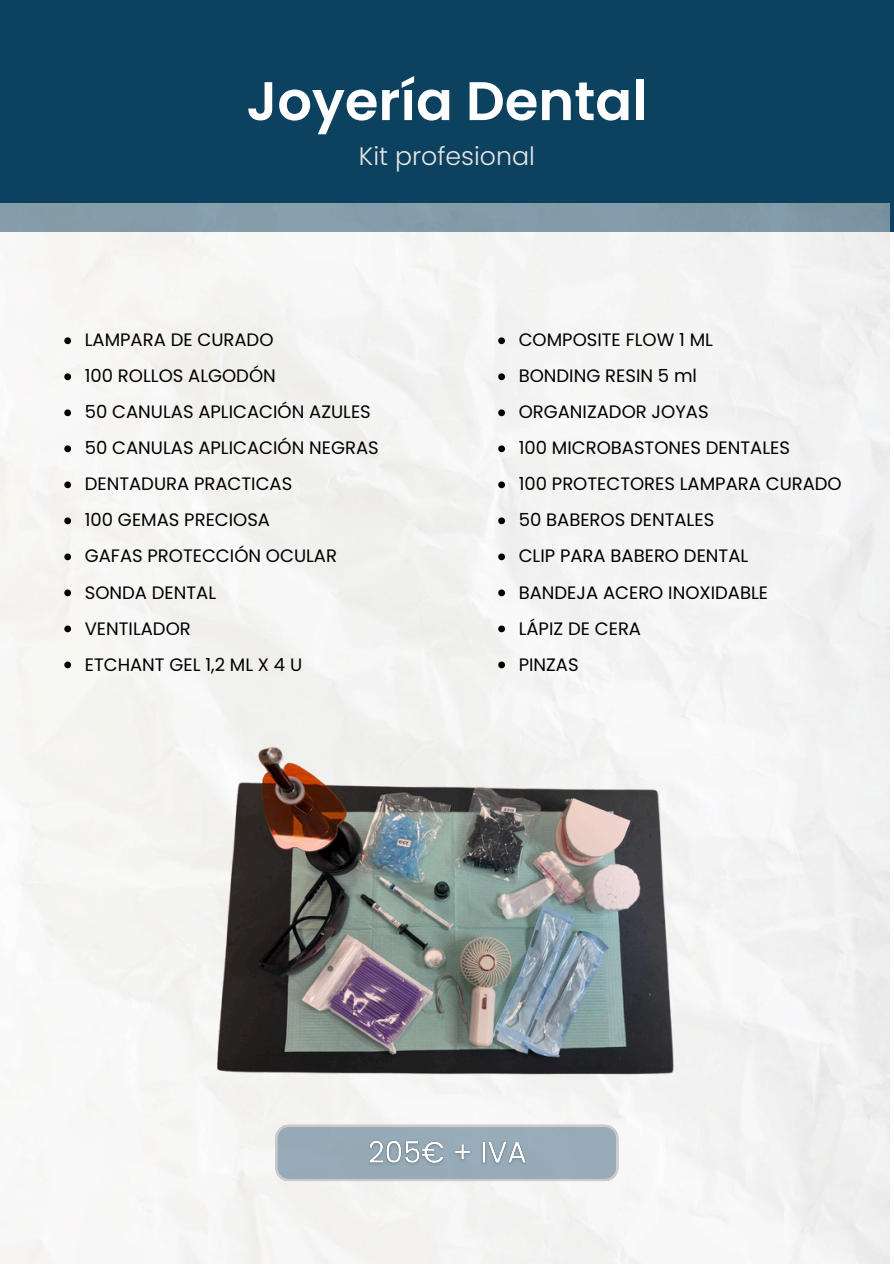
<style>
.page{position:relative;width:894px;height:1264px;background:#fff}
.page>*{position:absolute;margin:0;border:0;box-sizing:border-box;transform-origin:0 0}
.t1{font:600 54.3px "Poppins";color:#fff}
.t2{font:300 25.2px "Poppins";color:#e7e7e7}
.t3{font:18px "Poppins";color:#000}
</style>
<div class="page">
<div style="left:0;top:0;width:893px;height:232px;background:#0c4160"></div>
<div style="left:0;top:203px;width:889px;height:1060px;background:#f4f4f3"></div>
<img style="left:206px;top:745px;width:473px;height:346px">
<svg style="left:275px;top:1124px;width:343px;height:56px;background:#9fb0bb"></svg>
<svg style="left:64px;top:337px;width:7px;height:7px"></svg>
<svg style="left:64px;top:373px;width:7px;height:7px"></svg>
<svg style="left:64px;top:409px;width:7px;height:7px"></svg>
<svg style="left:64px;top:445px;width:7px;height:7px"></svg>
<svg style="left:64px;top:481px;width:7px;height:7px"></svg>
<svg style="left:64px;top:517px;width:7px;height:7px"></svg>
<svg style="left:64px;top:553px;width:7px;height:7px"></svg>
<svg style="left:64px;top:589px;width:7px;height:7px"></svg>
<svg style="left:64px;top:625px;width:7px;height:7px"></svg>
<svg style="left:64px;top:661px;width:7px;height:7px"></svg>
<svg style="left:498px;top:337px;width:7px;height:7px"></svg>
<svg style="left:498px;top:373px;width:7px;height:7px"></svg>
<svg style="left:498px;top:409px;width:7px;height:7px"></svg>
<svg style="left:498px;top:445px;width:7px;height:7px"></svg>
<svg style="left:498px;top:481px;width:7px;height:7px"></svg>
<svg style="left:498px;top:517px;width:7px;height:7px"></svg>
<svg style="left:498px;top:553px;width:7px;height:7px"></svg>
<svg style="left:498px;top:589px;width:7px;height:7px"></svg>
<svg style="left:498px;top:625px;width:7px;height:7px"></svg>
<svg style="left:498px;top:661px;width:7px;height:7px"></svg>
<img style="left:353px;top:1132px;width:180px;height:42px">
<p class="t1" style="left:246px;top:63px;width:402px">Joyería Dental</p>
<h1 class="t2" style="left:359px;top:139px;width:177px">Kit profesional</h1>
<h3 class="t3" style="left:85px;top:327px;width:190px">LAMPARA DE CURADO</h3>
<p class="t3" style="left:85px;top:363px;width:192px">100 ROLLOS ALGODÓN</p>
<p class="t3" style="left:85px;top:399px;width:287px">50 CANULAS APLICACIÓN AZULES</p>
<p class="t3" style="left:85px;top:435px;width:295px">50 CANULAS APLICACIÓN NEGRAS</p>
<p class="t3" style="left:85px;top:471px;width:209px">DENTADURA PRACTICAS</p>
<p class="t3" style="left:85px;top:507px;width:187px">100 GEMAS PRECIOSA</p>
<p class="t3" style="left:85px;top:543px;width:254px">GAFAS PROTECCIÓN OCULAR</p>
<p class="t3" style="left:85px;top:579px;width:133px">SONDA DENTAL</p>
<p class="t3" style="left:85px;top:615px;width:107px">VENTILADOR</p>
<p class="t3" style="left:85px;top:651px;width:219px">ETCHANT GEL 1,2 ML X 4 U</p>
<p class="t3" style="left:518px;top:327px;width:196px">COMPOSITE FLOW 1 ML</p>
<p class="t3" style="left:518px;top:363px;width:180px">BONDING RESIN 5 ml</p>
<p class="t3" style="left:518px;top:399px;width:191px">ORGANIZADOR JOYAS</p>
<p class="t3" style="left:518px;top:435px;width:273px">100 MICROBASTONES DENTALES</p>
<p class="t3" style="left:518px;top:471px;width:324px">100 PROTECTORES LAMPARA CURADO</p>
<p class="t3" style="left:518px;top:507px;width:197px">50 BABEROS DENTALES</p>
<p class="t3" style="left:518px;top:543px;width:231px">CLIP PARA BABERO DENTAL</p>
<p class="t3" style="left:518px;top:579px;width:251px">BANDEJA ACERO INOXIDABLE</p>
<p class="t3" style="left:518px;top:615px;width:124px">LÁPIZ DE CERA</p>
<p class="t3" style="left:518px;top:651px;width:61px">PINZAS</p>
</div>
